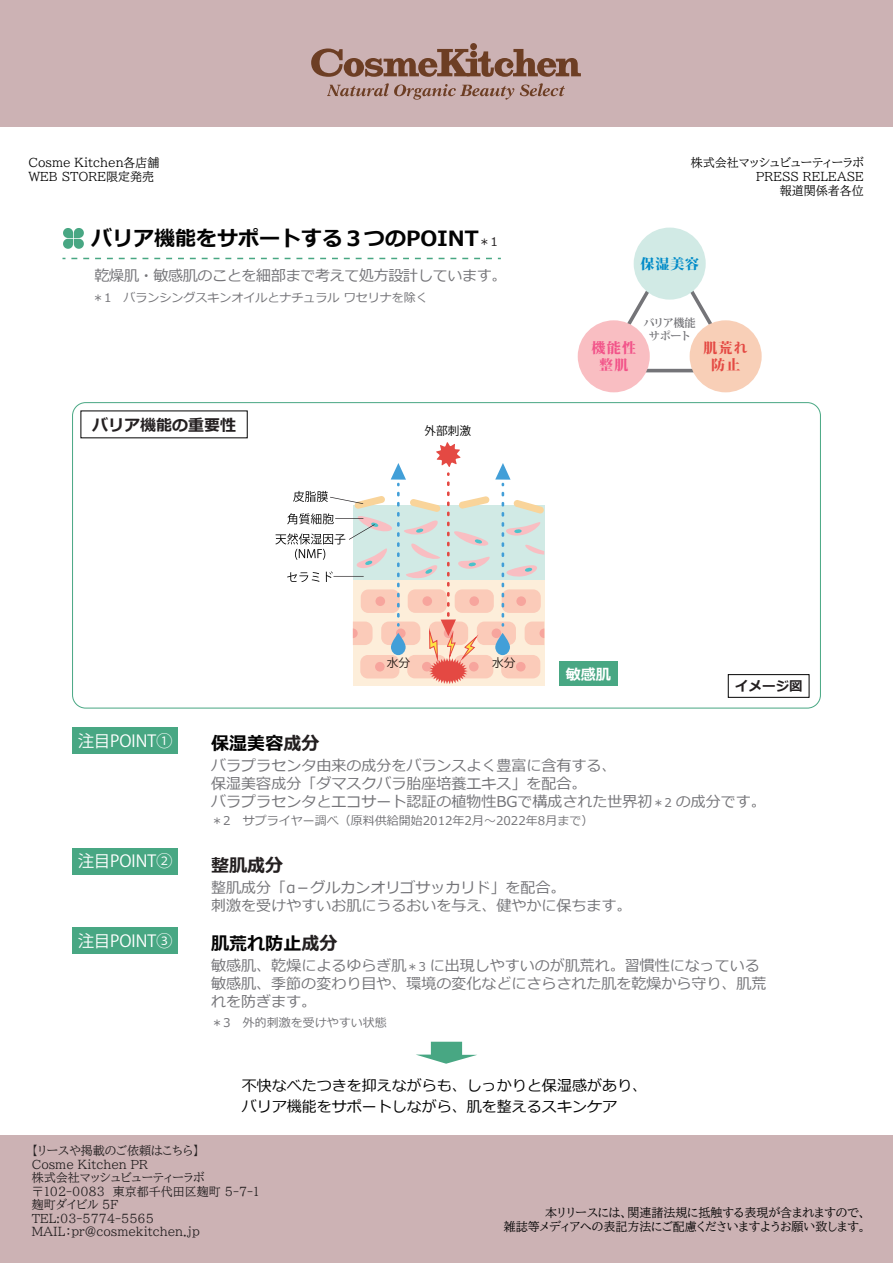
<style>
.page{position:relative;width:893px;height:1263px;background:#fff}
.page>*{position:absolute;margin:0;border:0;box-sizing:border-box;transform-origin:0 0}
.t1{font:700 21px "Meiryo";color:#030303}
.t2{font:700 18px "Meiryo";color:#030303}
.t3{font:700 18px "Meiryo";color:#231f20}
.t4{font:16.5px "Koz Go Pr 6 N";color:#fff}
.t5{font:700 16.05px "Meiryo";color:#231f20}
.t6{font:15px/18px "Meiryo";color:#747478}
.t7{font:15px/21px "Meiryo";color:#030303}
.t8{font:15px "Meiryo";letter-spacing:-.02em;color:#747478}
.t9{font:700 15px "Meiryo";color:#fff}
.t10{font:800 13.95px/16.8px "Koz Min Pr 6 N";color:#e44943;text-align:center}
.t11{font:800 13.95px/16.8px "Koz Min Pr 6 N";color:#f25389;text-align:center}
.t12{font:800 13.95px "Koz Min Pr 6 N";color:#008bc8}
.t13{font:700 13.5px "Meiryo";color:#231f20}
.t14{font:12px/14.4px "BIZ UDP Mincho Medium";color:#030303;text-align:right}
.t15{font:12px/13.5px "BIZ UDP Mincho Medium";color:#231f20}
.t16{font:12px "Meiryo";color:#747478}
.t17{font:11.7px "Koz Go Pr 6 N";color:#030303}
.t18{font:11.7px "Koz Go Pr 6 N";color:#211814}
.t19{font:700 11.25px/13.4px "Koz Min Pr 6 N";letter-spacing:-.05em;color:#747478;text-align:center}
.s1{font-weight:400;font-size:12px;color:#231f20}
.s2{color:#231f20}
.s3{font-size:12px}
</style>
<div class="page">
<svg style="left:71px;top:258px;width:430px;height:1px"></svg>
<svg style="left:63px;top:228px;width:21px;height:21px"></svg>
<svg style="left:596px;top:248px;width:120px;height:127px"></svg>
<div style="left:634px;top:228px;width:72px;height:72px;background:#d1eae5;border-radius:50%"></div>
<div style="left:690px;top:320px;width:72px;height:72px;background:#f8cfb7;border-radius:50%"></div>
<div style="left:578px;top:320px;width:72px;height:72px;background:#f9bec2;border-radius:50%"></div>
<svg style="left:416px;top:1042px;width:61px;height:22px"></svg>
<div style="left:72px;top:848px;width:106px;height:26px;background:#48a783"></div>
<div style="left:72px;top:928px;width:106px;height:26px;background:#48a783"></div>
<div style="left:72px;top:727px;width:106px;height:26px;background:#48a783"></div>
<div style="left:728px;top:674px;width:81px;height:23px;border:1px solid #030303"></div>
<svg style="left:275px;top:442px;width:269px;height:242px"></svg>
<div style="left:559px;top:662px;width:59px;height:24px;background:#48a783"></div>
<div style="left:0;top:0;width:893px;height:127px;background:#ccb2b4"></div>
<div style="left:0;top:1135px;width:893px;height:128px;background:#ccb2b4"></div>
<svg style="left:311px;top:48px;width:270px;height:29px"></svg>
<div style="left:470px;top:51px;width:7px;height:7px;background:#6d3e24;border-radius:50%"></div>
<div style="left:470px;top:43px;width:7px;height:7px;background:#6d3e24;border-radius:50%"></div>
<svg style="left:327px;top:83px;width:187px;height:17px"></svg>
<svg style="left:520px;top:83px;width:45px;height:13px"></svg>
<p class="t14" style="left:28px;top:155px;width:133px;text-align:left">Cosme Kitchen各店舗<br>WEB STORE限定発売</p>
<h1 class="t1" style="left:91px;top:224px;width:408px">バリア機能をサポートする３つのPOINT<span class="s1">＊1</span></h1>
<p class="t8" style="left:95px;top:265px;width:413px">乾燥肌・敏感肌のことを細部まで考えて処方設計しています。</p>
<p class="t16" style="left:92px;top:289px;width:337px">＊1　バランシングスキンオイルとナチュラル ワセリナを除く</p>
<p class="t5" style="left:92px;top:413px;width:145px">バリア機能の重要性</p>
<p class="t17" style="left:424px;top:424px;width:48px">外部刺激</p>
<p class="t14" style="left:691px;top:155px;width:175px">株式会社マッシュビューティーラボ<br>PRESS RELEASE<br>報道関係者各位</p>
<p class="t12" style="left:640px;top:256px;width:60px">保湿美容</p>
<p class="t11" style="left:591px;top:340px;width:46px">機能性整肌</p>
<p class="t19" style="left:643px;top:316px;width:54px">バリア機能サポート</p>
<p class="t10" style="left:703px;top:340px;width:46px">肌荒れ防止</p>
<p class="t18" style="left:387px;top:656px;width:25px">水分</p>
<p class="t18" style="left:492px;top:656px;width:25px">水分</p>
<p class="t9" style="left:566px;top:664px;width:47px">敏感肌</p>
<p class="t13" style="left:735px;top:677px;width:69px">イメージ図</p>
<p class="t4" style="left:78px;top:731px;width:96px">注目POINT①</p>
<p class="t4" style="left:78px;top:852px;width:96px">注目POINT②</p>
<p class="t4" style="left:78px;top:932px;width:96px">注目POINT③</p>
<p class="t2" style="left:211px;top:731px;width:109px">保湿美容<span class="s2">成分</span></p>
<p class="t6" style="left:211px;top:757px;width:556px">バラプラセンタ由来の成分をバランスよく豊富に含有する、<br>保湿美容成分「ダマスクバラ胎座培養エキス」を配合。<br>バラプラセンタとエコサート認証の植物性BGで構成された世界初<span class="s3">＊2</span> の成分です。</p>
<p class="t16" style="left:211px;top:812px;width:383px">＊2　サプライヤー調べ（原料供給開始2012年2月～2022年8月まで）</p>
<p class="t3" style="left:211px;top:852px;width:73px">整肌成分</p>
<p class="t6" style="left:211px;top:879px;width:421px">整肌成分「α－グルカンオリゴサッカリド」を配合。<br>刺激を受けやすいお肌にうるおいを与え、健やかに保ちます。</p>
<p class="t2" style="left:211px;top:931px;width:127px">肌荒れ防止<span class="s2">成分</span></p>
<p class="t6" style="left:211px;top:957px;width:556px">敏感肌、乾燥によるゆらぎ肌<span class="s3">＊3</span> に出現しやすいのが肌荒れ。習慣性になっている敏感肌、季節の変わり目や、環境の変化などにさらされた肌を乾燥から守り、肌荒れを防ぎます。</p>
<p class="t16" style="left:211px;top:1014px;width:177px">＊3　外的刺激を受けやすい状態</p>
<p class="t7" style="left:242px;top:1076px;width:406px">不快なべたつきを抑えながらも、しっかりと保湿感があり、バリア機能をサポートしながら、肌を整えるスキンケア</p>
<p class="t15" style="left:32px;top:1144px;width:229px">【リースや掲載のご依頼はこちら】<br>Cosme Kitchen PR<br>株式会社マッシュビューティーラボ〒102-0083　東京都千代田区麹町 5-7-1麹町ダイビル 5F<br>TEL:03-5774-5565<br>MAIL：pr@cosmekitchen.jp</p>
<p class="t14" style="left:504px;top:1205px;width:364px">本リリースには、関連諸法規に抵触する表現が含まれますので、<br>雑誌等メディアへの表記方法にご配慮くださいますようお願い致します。</p>
</div>
